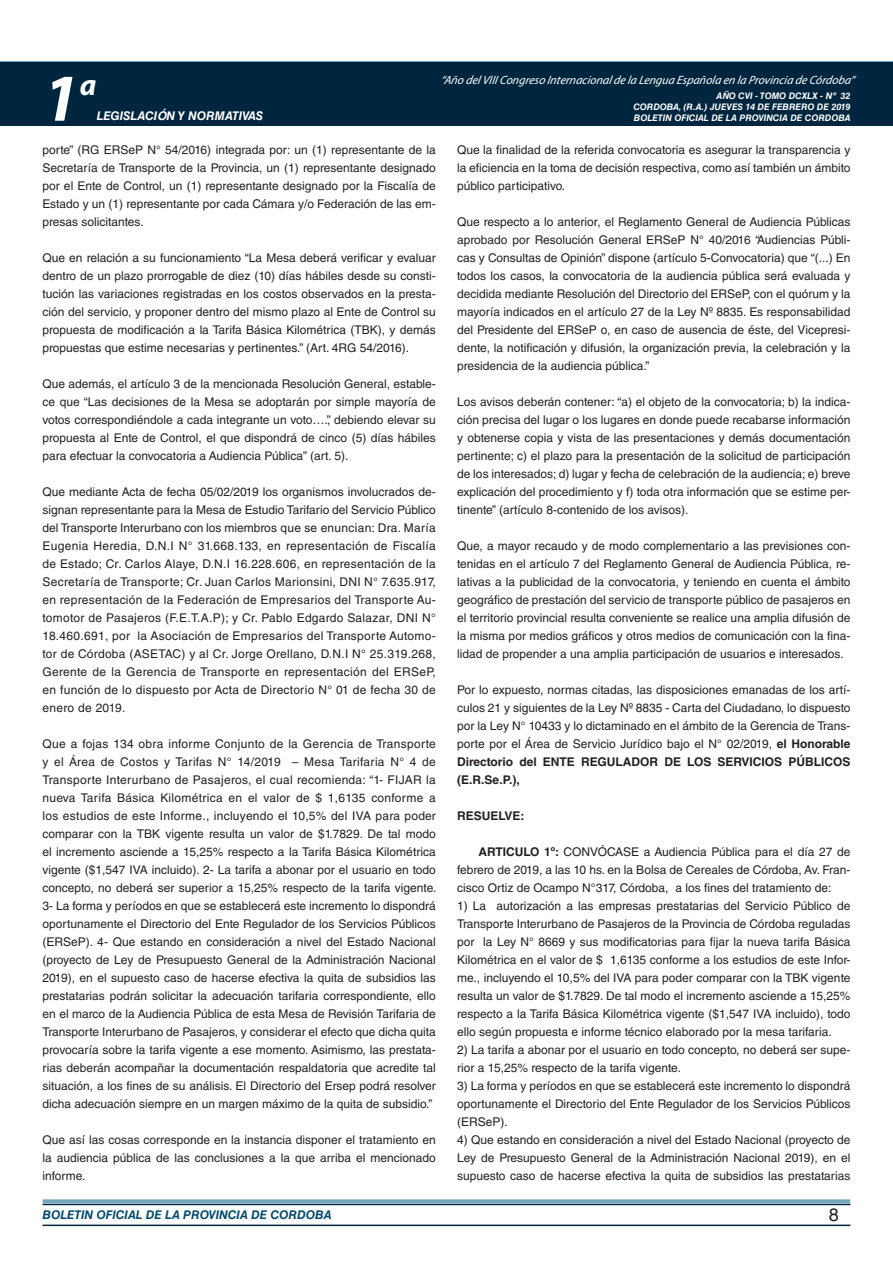
<style>
.page{position:relative;width:893px;height:1263px;background:#fff}
.page>*{position:absolute;margin:0;border:0;box-sizing:border-box;transform-origin:0 0}
.t1{font:italic 700 67.5px "Myriad Pro";color:#fff}
.t2{font:italic 700 30px "Myriad Pro";color:#fff}
.t3{font:18px "Helvetica LT Std";color:#231f20}
.TEXTO_BASE{font:12px/18px "Helvetica LT Std";color:#231f20;text-align:justify}
.t4{font:italic 12px "Myriad Pro";color:#fff}
.t5{font:italic 700 12px "Helvetica LT Std";color:#004b6c}
.t6{font:italic 700 12px "Helvetica LT Std";color:#fff}
.TEXTO_BASE-2{font:700 12px "Helvetica LT Std";color:#231f20}
.t7{font:italic 700 9px/10.8px "Helvetica LT Std";color:#fff;text-align:justify}
.s1{font-weight:700}
</style>
<div class="page">
<div style="left:0;top:61px;width:893px;height:6px;background:#73a5b8"></div>
<div style="left:0;top:62px;width:893px;height:64px;background:#00263f"></div>
<hr style="left:43px;top:1224px;width:807px;height:2px;background:#00263f">
<div style="left:42px;top:1198px;width:809px;height:8px;background:#fff;opacity:.75"></div>
<h1 class="t1" style="left:43px;top:54px;width:38px">1</h1>
<h2 class="t2" style="left:80px;top:66px;width:18px">a</h2>
<p class="t6" style="left:97px;top:109px;width:168px">LEGISLACIÓN Y NORMATIVAS</p>
<p class="t4" style="left:441px;top:72px;width:416px">“Año delVIIICongreso Internacionalde la Lengua Esp añola en la Provincia de Córdoba”</p>
<p class="t7" style="left:633px;top:91px;width:219px;text-indent:83px">AÑO CVI - TOMO DCXLX - Nº 32<br>CORDOBA, (R.A.) JUEVES 14 DE FEBRERO DE 2019<br>BOLETIN OFICIAL DE LA PROVINCIA DE CORDOBA</p>
<p class="TEXTO_BASE" style="left:43px;top:141px;width:395px">porte” (RG ERSeP N° 54/2016) integrada por: un (1) representante de la Secretaría de Transporte de la Provincia, un (1) representante designado por el Ente de Control, un (1) representante designado por la Fiscalía de Estado y un (1) representante por cada Cámara y/o Federación de las em&shy;presas solicitantes.</p>
<p class="TEXTO_BASE" style="left:43px;top:249px;width:395px">Que en relación a su funcionamiento “La Mesa deberá verificar y evaluar dentro de un plazo prorrogable de diez (10) días hábiles desde su consti&shy;tución las variaciones registradas en los costos observados en la presta&shy;ción del servicio, y proponer dentro del mismo plazo al Ente de Control su propuesta de modificación a la Tarifa Básica Kilométrica (TBK), y demás propuestas que estime necesarias y pertinentes.” (Art. 4RG 54/2016).</p>
<p class="TEXTO_BASE" style="left:43px;top:375px;width:395px">Que además, el artículo 3 de la mencionada Resolución General, estable&shy;ce que “Las decisiones de la Mesa se adoptarán por simple mayoría de votos correspondiéndole a cada integrante un voto….”, debiendo elevar su propuesta al Ente de Control, el que dispondrá de cinco (5) días hábiles para efectuar la convocatoria a Audiencia Pública” (art. 5).</p>
<p class="TEXTO_BASE" style="left:43px;top:483px;width:395px">Que mediante Acta de fecha 05/02/2019 los organismos involucrados de&shy;signan representante para la Mesa de Estudio Tarifario del Servicio Público del Transporte Interurbano con los miembros que se enuncian: Dra. María Eugenia Heredia, D.N.I N° 31.668.133, en representación de Fiscalía de Estado; Cr. Carlos Alaye, D.N.I 16.228.606, en representación de la Secretaría de Transporte; Cr. Juan Carlos Marionsini, DNI N° 7.635.917, en representación de la Federación de Empresarios del Transporte Au&shy;tomotor de Pasajeros (F.E.T.A.P); y Cr. Pablo Edgardo Salazar, DNI N° 18.460.691, por la Asociación de Empresarios del Transporte Automo&shy;tor de Córdoba (ASETAC) y al Cr. Jorge Orellano, D.N.I N° 25.319.268, Gerente de la Gerencia de Transporte en representación del ERSeP, en función de lo dispuesto por Acta de Directorio N° 01 de fecha 30 de enero de 2019.</p>
<p class="TEXTO_BASE" style="left:43px;top:735px;width:396px">Que a fojas 134 obra informe Conjunto de la Gerencia de Transporte y el Área de Costos y Tarifas N° 14/2019 – Mesa Tarifaria N° 4 de Transporte Interurbano de Pasajeros, el cual recomienda: “1- FIJAR la nueva Tarifa Básica Kilométrica en el valor de $ 1,6135 conforme a los estudios de este Informe., incluyendo el 10,5% del IVA para poder comparar con la TBK vigente resulta un valor de $1.7829. De tal modo el incremento asciende a 15,25% respecto a la Tarifa Básica Kilométrica vigente ($1,547 IVA incluido). 2- La tarifa a abonar por el usuario en todo concepto, no deberá ser superior a 15,25% respecto de la tarifa vigente.<br>3- La forma y períodos en que se establecerá este incremento lo dispondrá oportunamente el Directorio del Ente Regulador de los Servicios Públicos (ERSeP). 4- Que estando en consideración a nivel del Estado Nacional (proyecto de Ley de Presupuesto General de la Administración Nacional 2019), en el supuesto caso de hacerse efectiva la quita de subsidios las prestatarias podrán solicitar la adecuación tarifaria correspondiente, ello en el marco de la Audiencia Pública de esta Mesa de Revisión Tarifaria de Transporte Interurbano de Pasajeros, y considerar el efecto que dicha quita provocaría sobre la tarifa vigente a ese momento. Asimismo, las prestata&shy;rias deberán acompañar la documentación respaldatoria que acredite tal situación, a los fines de su análisis. El Directorio del Ersep podrá resolver dicha adecuación siempre en un margen máximo de la quita de subsidio.”</p>
<p class="TEXTO_BASE" style="left:43px;top:1131px;width:395px">Que así las cosas corresponde en la instancia disponer el tratamiento en la audiencia pública de las conclusiones a la que arriba el mencionado informe.</p>
<p class="TEXTO_BASE" style="left:457px;top:141px;width:395px">Que la finalidad de la referida convocatoria es asegurar la transparencia y la eficiencia en la toma de decisión respectiva, como así también un ámbito público participativo.</p>
<p class="TEXTO_BASE" style="left:457px;top:213px;width:395px">Que respecto a lo anterior, el Reglamento General de Audiencia Públicas aprobado por Resolución General ERSeP N° 40/2016 “Audiencias Públi&shy;cas y Consultas de Opinión” dispone (artículo 5-Convocatoria) que “(...) En todos los casos, la convocatoria de la audiencia pública será evaluada y decidida mediante Resolución del Directorio del ERSeP, con el quórum y la mayoría indicados en el artículo 27 de la Ley Nº 8835. Es responsabilidad del Presidente del ERSeP o, en caso de ausencia de éste, del Vicepresi&shy;dente, la notificación y difusión, la organización previa, la celebración y la presidencia de la audiencia pública.”</p>
<p class="TEXTO_BASE" style="left:457px;top:393px;width:395px">Los avisos deberán contener: “a) el objeto de la convocatoria; b) la indica&shy;ción precisa del lugar o los lugares en donde puede recabarse información y obtenerse copia y vista de las presentaciones y demás documentación pertinente; c) el plazo para la presentación de la solicitud de participación de los interesados; d) lugar y fecha de celebración de la audiencia; e) breve explicación del procedimiento y f) toda otra información que se estime per&shy;tinente” (artículo 8-contenido de los avisos).</p>
<p class="TEXTO_BASE" style="left:457px;top:537px;width:395px">Que, a mayor recaudo y de modo complementario a las previsiones con&shy;tenidas en el artículo 7 del Reglamento General de Audiencia Pública, re&shy;lativas a la publicidad de la convocatoria, y teniendo en cuenta el ámbito geográfico de prestación del servicio de transporte público de pasajeros en el territorio provincial resulta conveniente se realice una amplia difusión de la misma por medios gráficos y otros medios de comunicación con la fina&shy;lidad de propender a una amplia participación de usuarios e interesados.</p>
<p class="TEXTO_BASE" style="left:457px;top:681px;width:395px">Por lo expuesto, normas citadas, las disposiciones emanadas de los artí&shy;culos 21 y siguientes de la Ley Nº 8835 - Carta del Ciudadano, lo dispuesto por la Ley N° 10433 y lo dictaminado en el ámbito de la Gerencia de Trans&shy;porte por el Área de Servicio Jurídico bajo el N° 02/2019, <span class="s1">el Honorable Directorio del ENTE REGULADOR DE LOS SERVICIOS PÚBLICOS (E.R.Se.P.),</span></p>
<p class="TEXTO_BASE-2" style="left:457px;top:808px;width:69px">RESUELVE:</p>
<p class="TEXTO_BASE" style="left:457px;top:843px;width:395px;text-indent:21px"><span class="s1">ARTICULO 1º:</span> CONVÓCASE a Audiencia Pública para el día 27 de febrero de 2019, a las 10 hs. en la Bolsa de Cereales de Córdoba, Av. Fran&shy;cisco Ortiz de Ocampo N°317, Córdoba, a los fines del tratamiento de:</p>
<p class="TEXTO_BASE" style="left:457px;top:897px;width:395px">1) La autorización a las empresas prestatarias del Servicio Público de Transporte Interurbano de Pasajeros de la Provincia de Córdoba reguladas por la Ley N° 8669 y sus modificatorias para fijar la nueva tarifa Básica Kilométrica en el valor de $ 1,6135 conforme a los estudios de este Infor&shy;me., incluyendo el 10,5% del IVA para poder comparar con la TBK vigente resulta un valor de $1.7829. De tal modo el incremento asciende a 15,25% respecto a la Tarifa Básica Kilométrica vigente ($1,547 IVA incluido), todo ello según propuesta e informe técnico elaborado por la mesa tarifaria.</p>
<p class="TEXTO_BASE" style="left:457px;top:1041px;width:395px">2) La tarifa a abonar por el usuario en todo concepto, no deberá ser supe&shy;rior a 15,25% respecto de la tarifa vigente.</p>
<p class="TEXTO_BASE" style="left:457px;top:1077px;width:395px">3) La forma y períodos en que se establecerá este incremento lo dispondrá oportunamente el Directorio del Ente Regulador de los Servicios Públicos (ERSeP).</p>
<p class="TEXTO_BASE" style="left:457px;top:1131px;width:395px">4) Que estando en consideración a nivel del Estado Nacional (proyecto de Ley de Presupuesto General de la Administración Nacional 2019), en el supuesto caso de hacerse efectiva la quita de subsidios las prestatarias</p>
<p class="t5" style="left:43px;top:1208px;width:290px">BOLETIN OFICIAL DE LA PROVINCIA DE CORDOBA</p>
<h3 class="t3" style="left:829px;top:1204px;width:12px">8</h3>
</div>
